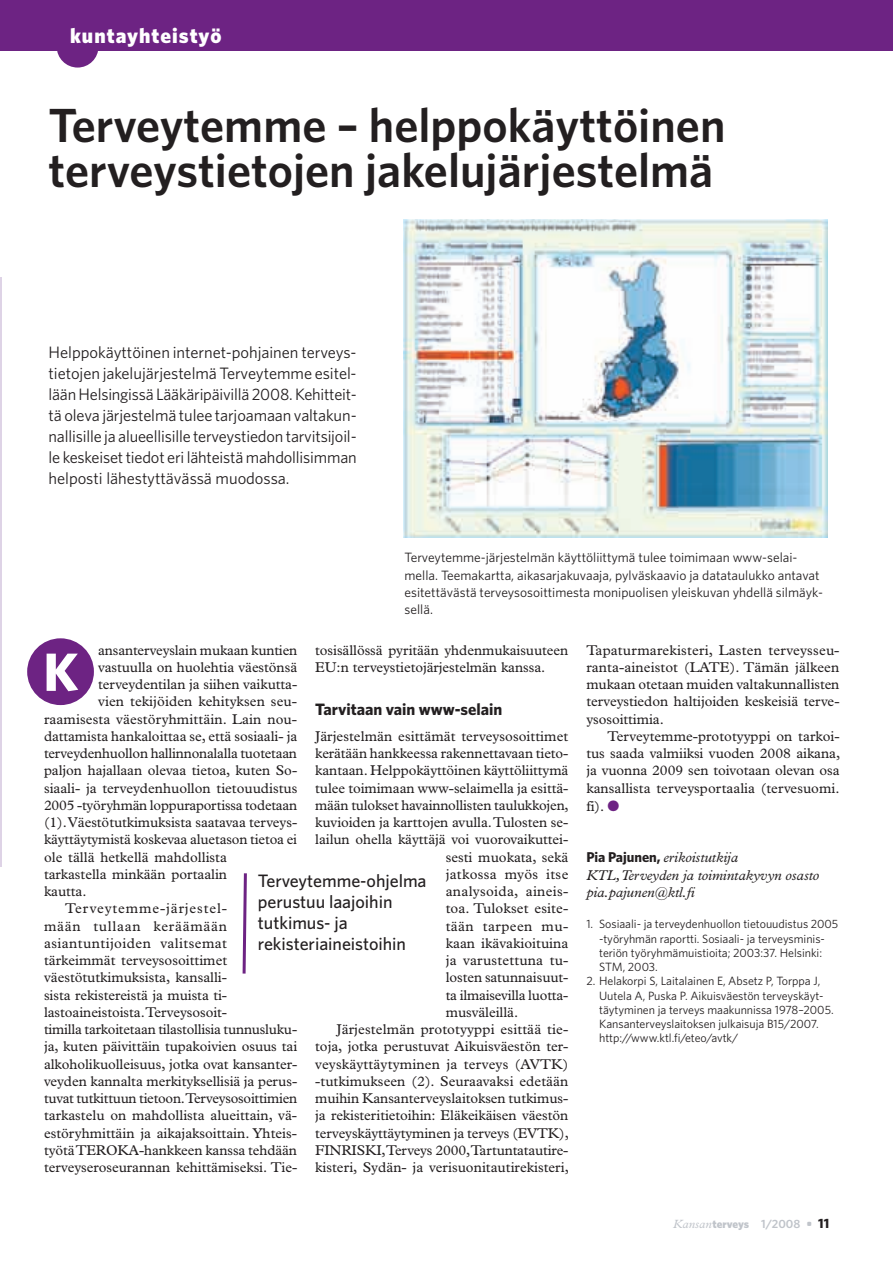
<style>
.page{position:relative;width:893px;height:1263px;background:#fff}
.page>*{position:absolute;margin:0;border:0;box-sizing:border-box;transform-origin:0 0}
.t1{font:700 54px "Whitney";color:#fff}
.t2{font:600 48px/45px "Whitney";color:#231f20}
.t3{font:900 21px "Whitney";letter-spacing:.05em;color:#fff}
.t4{font:500 18px/21px "Whitney";letter-spacing:-.005em;color:#231f20}
.t5{font:16.5px/21px "Whitney";letter-spacing:-.005em;color:#231f20;text-align:justify}
.t6{font:700 16.5px "Whitney";color:#231f20}
.t7{font:14.25px/17.2px "Plantin";letter-spacing:-.005em;color:#231f20;text-align:justify}
.t8{font:italic 14.25px/17.2px "Plantin";letter-spacing:-.005em;color:#231f20}
.t9{font:14.25px "Plantin";letter-spacing:.015em;color:#231f20}
.t10{font:14.25px "Plantin";letter-spacing:.03em;color:#231f20}
.t11{font:14.25px "Plantin";letter-spacing:.06em;color:#231f20}
.t12{font:14.25px "Plantin";letter-spacing:.05em;color:#231f20}
.t13{font:14.25px "Plantin";letter-spacing:.02em;color:#231f20}
.t14{font:14.25px "Plantin";letter-spacing:.025em;color:#231f20}
.t15{font:13.5px/17.2px "Whitney";color:#231f20}
.t16{font:12px/14.2px "Whitney";letter-spacing:-.005em;color:#231f20}
.t17{font:900 11.25px "Whitney";letter-spacing:-.01em;color:#c0c4ca}
.s1{color:#6d2383}
.s2{font-family:"Whitney";font-weight:700;font-style:normal}
.s3{font-family:"Plantin";font-weight:400;font-style:italic;font-size:12px}
.s4{font-weight:600;font-size:12px}
.s5{font-weight:700;font-size:12px}
.s6{font-weight:700;font-size:13.5px;color:#231f20}
</style>
<div class="page">
<div style="left:57px;top:26px;width:41px;height:42px;background:#6d2383;border-radius:50%"></div>
<div style="left:0;top:0;width:893px;height:51px;background:#6d2383"></div>
<hr style="left:0;top:278px;width:2px;height:589px;background:#ded3e6">
<img style="left:403px;top:219px;width:425px;height:318px">
<svg style="left:242px;top:873px;width:5px;height:101px"></svg>
<div style="left:27px;top:638px;width:67px;height:67px;background:#6d2383;border-radius:50%"></div>
<h3 class="t3" style="left:70px;top:23px;width:153px">kuntayhteistyö</h3>
<h2 class="t2" style="left:49px;top:101px;width:678px">Terveytemme – helppokäyttöinen terveystietojen jakelujärjestelmä</h2>
<p class="t5" style="left:49px;top:342px;width:310px">Helppokäyttöinen internet-pohjainen terveys&shy;tietojen jakelujärjestelmä Terveytemme esitel&shy;lään Helsingissä Lääkäripäivillä 2008. Kehitteit&shy;tä oleva järjestelmä tulee tarjoamaan valtakun&shy;nallisille ja alueellisille terveystiedon tarvitsijoil&shy;le keskeiset tiedot eri lähteistä mahdollisimman helposti lähestyttävässä muodossa.</p>
<p class="t15" style="left:405px;top:549px;width:418px">Terveytemme-järjestelmän käyttöliittymä tulee toimimaan www-selai&shy;mella. Teemakartta, aikasarjakuvaaja, pylväskaavio ja datataulukko antavat esitettävästä terveysosoittimesta monipuolisen yleiskuvan yhdellä silmäyk&shy;sellä.</p>
<p class="t7" style="left:98px;top:641px;width:201px">ansanterveyslain mukaan kuntien</p>
<p class="t7" style="left:98px;top:658px;width:200px">vastuulla on huolehtia väestönsä</p>
<p class="t7" style="left:98px;top:676px;width:201px">terveydentilan ja siihen vaikutta-</p>
<p class="t7" style="left:98px;top:693px;width:201px">vien tekijöiden kehityksen seu-</p>
<p class="t7" style="left:44px;top:710px;width:255px">raamisesta väestöryhmittäin. Lain nou-</p>
<p class="t7" style="left:44px;top:727px;width:255px">dattamista hankaloittaa se, että sosiaali- ja</p>
<p class="t7" style="left:44px;top:745px;width:255px">terveydenhuollon hallinnonalalla tuotetaan</p>
<p class="t7" style="left:44px;top:762px;width:255px">paljon hajallaan olevaa tietoa, kuten So-</p>
<p class="t7" style="left:44px;top:779px;width:255px">siaali- ja terveydenhuollon tietouudistus</p>
<p class="t7" style="left:44px;top:796px;width:255px">2005 -työryhmän loppuraportissa todetaan</p>
<p class="t7" style="left:44px;top:814px;width:255px">(1). Väestötutkimuksista saatavaa terveys-</p>
<p class="t7" style="left:44px;top:831px;width:255px">käyttäytymistä koskevaa aluetason tietoa ei</p>
<p class="t7" style="left:44px;top:848px;width:184px">ole tällä hetkellä mahdollista</p>
<p class="t7" style="left:44px;top:865px;width:185px">tarkastella minkään portaalin</p>
<p class="t7" style="left:44px;top:883px;width:44px">kautta.</p>
<p class="t11" style="left:65px;top:900px;width:163px">Terveytemme-järjestel-</p>
<p class="t12" style="left:44px;top:918px;width:185px">mään tullaan keräämään</p>
<p class="t10" style="left:44px;top:935px;width:184px">asiantuntijoiden valitsemat</p>
<p class="t7" style="left:44px;top:952px;width:185px">tärkeimmät terveysosoittimet</p>
<p class="t7" style="left:44px;top:969px;width:185px">väestötutkimuksista, kansalli-</p>
<p class="t7" style="left:44px;top:986px;width:185px">sista rekistereistä ja muista ti-</p>
<p class="t7" style="left:44px;top:1003px;width:185px">lastoaineistoista. Terveysosoit-</p>
<p class="t7" style="left:44px;top:1021px;width:255px">timilla tarkoitetaan tilastollisia tunnusluku-</p>
<p class="t7" style="left:44px;top:1038px;width:255px">ja, kuten päivittäin tupakoivien osuus tai</p>
<p class="t7" style="left:44px;top:1055px;width:255px">alkoholikuolleisuus, jotka ovat kansanter-</p>
<p class="t7" style="left:44px;top:1072px;width:255px">veyden kannalta merkityksellisiä ja perus-</p>
<p class="t7" style="left:44px;top:1090px;width:255px">tuvat tutkittuun tietoon. Terveysosoittimien</p>
<p class="t7" style="left:44px;top:1107px;width:255px">tarkastelu on mahdollista alueittain, vä-</p>
<p class="t7" style="left:44px;top:1124px;width:255px">estöryhmittäin ja aikajaksoittain. Yhteis-</p>
<p class="t7" style="left:44px;top:1141px;width:255px">työtä TEROKA-hankkeen kanssa tehdään</p>
<p class="t7" style="left:44px;top:1159px;width:255px">terveyseroseurannan kehittämiseksi. Tie-</p>
<p class="t7" style="left:315px;top:641px;width:255px">tosisällössä pyritään yhdenmukaisuuteen<br>EU:n terveystietojärjestelmän kanssa.</p>
<p class="t6" style="left:315px;top:699px;width:189px">Tarvitaan vain www-selain</p>
<p class="t7" style="left:315px;top:727px;width:255px">Järjestelmän esittämät terveysosoittimet</p>
<p class="t7" style="left:315px;top:745px;width:255px">kerätään hankkeessa rakennettavaan tieto-</p>
<p class="t7" style="left:315px;top:762px;width:255px">kantaan. Helppokäyttöinen käyttöliittymä</p>
<p class="t7" style="left:315px;top:779px;width:255px">tulee toimimaan www-selaimella ja esittä-</p>
<p class="t7" style="left:315px;top:796px;width:255px">mään tulokset havainnollisten taulukkojen,</p>
<p class="t7" style="left:315px;top:814px;width:255px">kuvioiden ja karttojen avulla. Tulosten se-</p>
<p class="t7" style="left:315px;top:831px;width:255px">lailun ohella käyttäjä voi vuorovaikuttei-</p>
<p class="t7" style="left:446px;top:848px;width:124px">sesti muokata, sekä</p>
<p class="t14" style="left:446px;top:866px;width:124px">jatkossa myös itse</p>
<p class="t13" style="left:446px;top:883px;width:124px">analysoida, aineis-</p>
<p class="t7" style="left:446px;top:900px;width:124px">toa. Tulokset esite-</p>
<p class="t10" style="left:446px;top:918px;width:124px">tään tarpeen mu-</p>
<p class="t7" style="left:446px;top:934px;width:124px">kaan ikävakioituina</p>
<p class="t9" style="left:446px;top:952px;width:124px">ja varustettuna tu-</p>
<p class="t7" style="left:446px;top:969px;width:124px">losten satunnaisuut-</p>
<p class="t7" style="left:446px;top:986px;width:124px">ta ilmaisevilla luotta-</p>
<p class="t7" style="left:446px;top:1003px;width:74px">musväleillä.</p>
<p class="t7" style="left:336px;top:1021px;width:233px">Järjestelmän prototyyppi esittää tie-</p>
<p class="t7" style="left:315px;top:1038px;width:255px">toja, jotka perustuvat Aikuisväestön ter-</p>
<p class="t9" style="left:315px;top:1056px;width:255px">veyskäyttäytyminen ja terveys (AVTK)</p>
<p class="t7" style="left:315px;top:1072px;width:255px">-tutkimukseen (2). Seuraavaksi edetään</p>
<p class="t7" style="left:315px;top:1090px;width:255px">muihin Kansanterveyslaitoksen tutkimus-</p>
<p class="t7" style="left:315px;top:1107px;width:255px">ja rekisteritietoihin: Eläkeikäisen väestön</p>
<p class="t7" style="left:315px;top:1124px;width:255px">terveyskäyttäytyminen ja terveys (EVTK),</p>
<p class="t7" style="left:315px;top:1141px;width:255px">FINRISKI, Terveys 2000, Tartuntatautire-</p>
<p class="t7" style="left:315px;top:1159px;width:255px">kisteri, Sydän- ja verisuonitautirekisteri,</p>
<h1 class="t1" style="left:43px;top:639px;width:37px">K</h1>
<p class="t4" style="left:258px;top:870px;width:170px">Terveytemme-ohjelma perustuu laajoihin tutkimus- ja rekisteriaineistoihin</p>
<p class="t7" style="left:586px;top:641px;width:255px">Tapaturmarekisteri, Lasten terveysseu&shy;ranta-aineistot (LATE). Tämän jälkeen mukaan otetaan muiden valtakunnallisten terveystiedon haltijoiden keskeisiä terve&shy;ysosoittimia.</p>
<p class="t7" style="left:586px;top:727px;width:255px;text-indent:21px">Terveytemme-prototyyppi on tarkoi&shy;tus saada valmiiksi vuoden 2008 aikana, ja vuonna 2009 sen toivotaan olevan osa kansallista terveysportaalia (tervesuomi. fi). <span class="s1">●</span></p>
<p class="t8" style="left:586px;top:849px;width:234px"><span class="s2">Pia Pajunen,</span> erikoistutkija<br>KTL, Terveyden ja toimintakyvyn osasto pia.pajunen@ktl.fi</p>
<p class="t16" style="left:599px;top:917px;width:241px;text-indent:-13px">1. Sosiaali- ja terveydenhuollon tietouudistus 2005 -työryhmän raportti. Sosiaali- ja terveysminis&shy;teriön työryhmämuistioita; 2003:37. Helsinki:<br>STM, 2003.</p>
<p class="t16" style="left:599px;top:974px;width:236px;text-indent:-13px">2. Helakorpi S, Laitalainen E, Absetz P, Torppa J, Uutela A, Puska P. Aikuisväestön terveyskäyt&shy;täytyminen ja terveys maakunnissa 1978–2005.<br>Kansanterveyslaitoksen julkaisuja B15/2007. http://www.ktl.fi/eteo/avtk/</p>
<p class="t17" style="left:673px;top:1217px;width:157px"><span class="s3">Kansan</span>terveys <span class="s4">1/2008</span> <span class="s5">•</span> <span class="s6">11</span></p>
</div>
